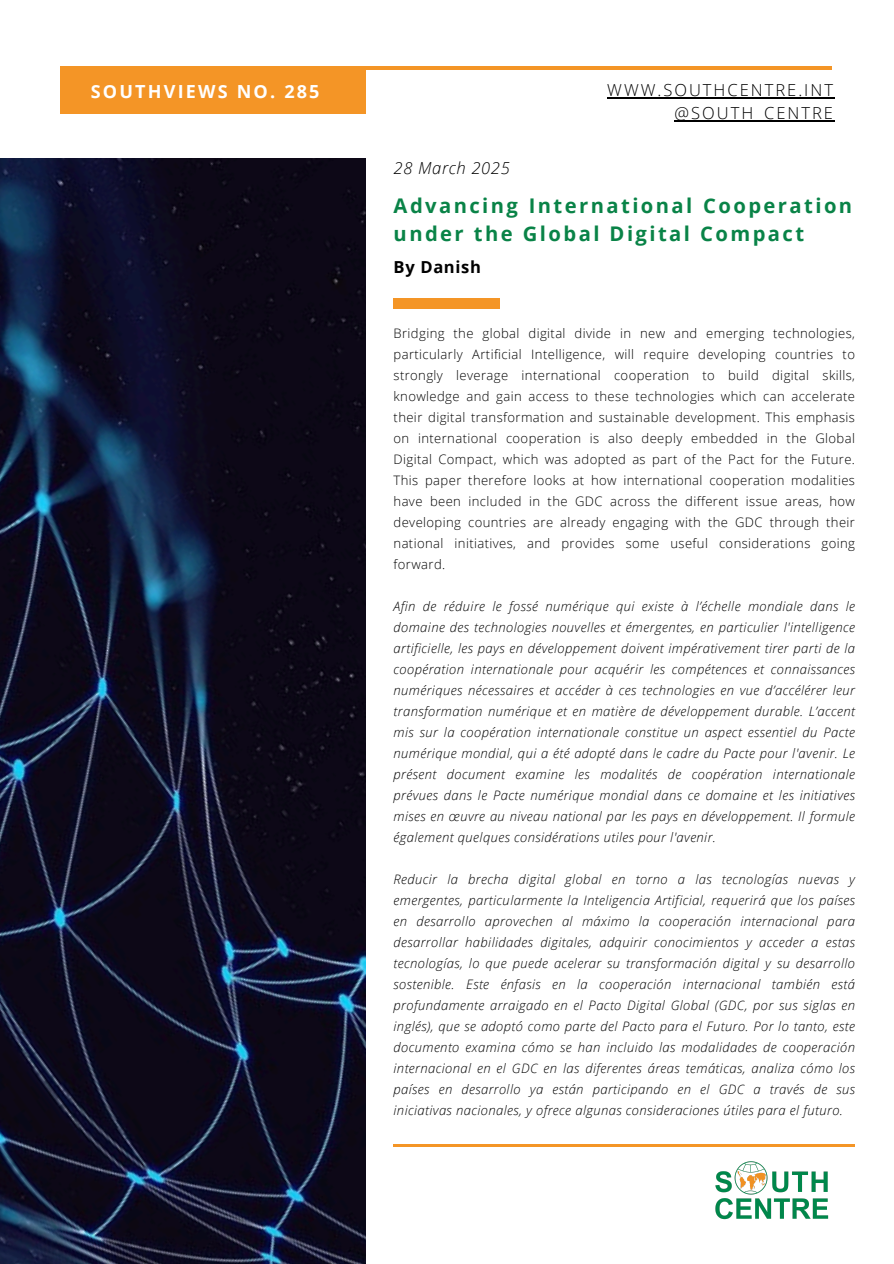
<style>
.page{position:relative;width:894px;height:1264px;background:#fff}
.page>*{position:absolute;margin:0;border:0;box-sizing:border-box;transform-origin:0 0}
.t1{font:700 20.25px/28.2px "Open Sans";letter-spacing:.12em;color:#098347}
.t2{font:700 18px "Open Sans";letter-spacing:.12em;color:#fff}
.t3{font:300 16.5px/22.5px "Open Sans";letter-spacing:.12em;color:#000;text-align:right}
.t4{font:italic 300 16.5px "Open Sans";letter-spacing:.04em;color:#000}
.t5{font:700 16.5px "Open Sans";letter-spacing:.04em;color:#000}
.t6{font:italic 300 13.05px/21px "Open Sans";letter-spacing:.03em;color:#000;text-align:justify}
.t7{font:300 13.05px/21px "Open Sans";letter-spacing:.03em;color:#000;text-align:justify}
</style>
<div class="page">
<hr style="left:61px;top:66px;width:770px;height:4px;background:#f49526">
<div style="left:61px;top:66px;width:304px;height:47px;background:#f49526"></div>
<img style="left:0;top:159px;width:365px;height:1104px">
<div style="left:393px;top:298px;width:106px;height:11px;background:#f49526"></div>
<img style="left:715px;top:1161px;width:114px;height:59px">
<hr style="left:393px;top:1144px;width:461px;height:2px;background:#f49526">
<hr style="left:607px;top:97px;width:227px;height:2px;background:#000">
<hr style="left:674px;top:120px;width:160px;height:1px;background:#000">
<h3 class="t2" style="left:91px;top:78px;width:230px">SOUTHVIEWS NO. 285</h3>
<p class="t3" style="left:607px;top:79px;width:227px">WWW.SOUTHCENTRE.INT @SOUTH_CENTRE</p>
<h1 class="t4" style="left:393px;top:156px;width:118px">28 March 2025</h1>
<h5 class="t1" style="left:393px;top:191px;width:460px">Advancing International Cooperation under the Global Digital Compact</h5>
<p class="t5" style="left:393px;top:255px;width:89px">By Danish</p>
<p class="t7" style="left:393px;top:322px;width:463px">Bridging the global digital divide in new and emerging technologies, particularly Artificial Intelligence, will require developing countries to strongly leverage international cooperation to build digital skills, knowledge and gain access to these technologies which can accelerate their digital transformation and sustainable development. This emphasis on international cooperation is also deeply embedded in the Global Digital Compact, which was adopted as part of the Pact for the Future.<br>This paper therefore looks at how international cooperation modalities have been included in the GDC across the different issue areas, how developing countries are already engaging with the GDC through their national initiatives, and provides some useful considerations going forward.</p>
<h2 class="t6" style="left:393px;top:595px;width:463px">Afin de réduire le fossé numérique qui existe à l’échelle mondiale dans le domaine des technologies nouvelles et émergentes, en particulier l'intelligence artificielle, les pays en développement doivent impérativement tirer parti de la coopération internationale pour acquérir les compétences et connaissances numériques nécessaires et accéder à ces technologies en vue d’accélérer leur transformation numérique et en matière de développement durable. L’accent mis sur la coopération internationale constitue un aspect essentiel du Pacte numérique mondial, qui a été adopté dans le cadre du Pacte pour l'avenir. Le présent document examine les modalités de coopération internationale prévues dans le Pacte numérique mondial dans ce domaine et les initiatives mises en œuvre au niveau national par les pays en développement. Il formule également quelques considérations utiles pour l'avenir.</h2>
<p class="t6" style="left:393px;top:868px;width:463px">Reducir la brecha digital global en torno a las tecnologías nuevas y emergentes, particularmente la Inteligencia Artificial, requerirá que los países en desarrollo aprovechen al máximo la cooperación internacional para desarrollar habilidades digitales, adquirir conocimientos y acceder a estas tecnologías, lo que puede acelerar su transformación digital y su desarrollo sostenible. Este énfasis en la cooperación internacional también está profundamente arraigado en el Pacto Digital Global (GDC, por sus siglas en inglés), que se adoptó como parte del Pacto para el Futuro. Por lo tanto, este documento examina cómo se han incluido las modalidades de cooperación internacional en el GDC en las diferentes áreas temáticas, analiza cómo los países en desarrollo ya están participando en el GDC a través de sus iniciativas nacionales, y ofrece algunas consideraciones útiles para el futuro.</p>
</div>
